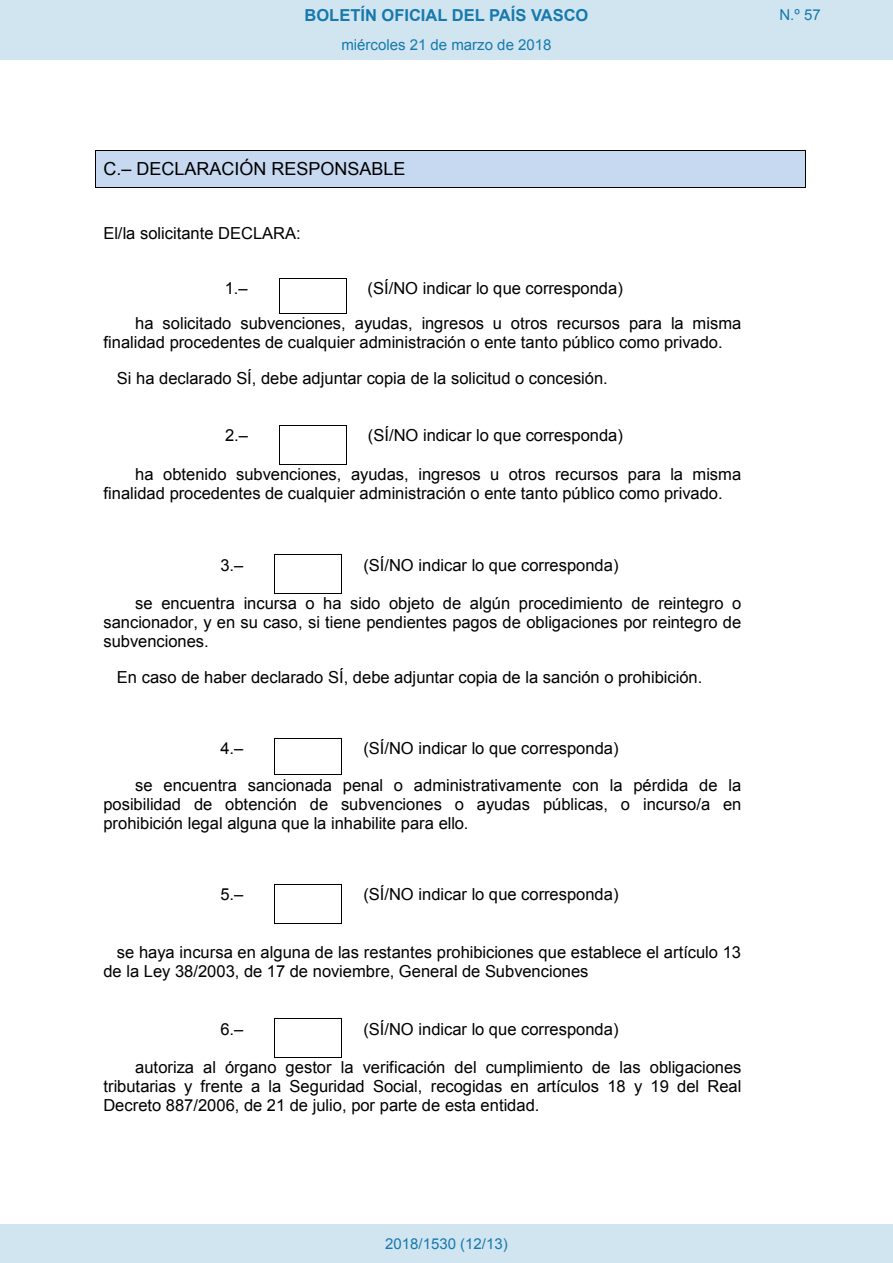
<style>
.page{position:relative;width:893px;height:1263px;background:#fff}
.page>*{position:absolute;margin:0;border:0;box-sizing:border-box;transform-origin:0 0}
.t1{font:18px "Arial";color:#000}
.t2{font:16.5px/18.9px "Arial";color:#000}
.t3{font:700 16.5px "Arial";color:#1879ad}
.Paginacion_Centro{font:15px "Arial";color:#1879ad}
</style>
<div class="page">
<div style="left:96px;top:151px;width:709px;height:36px;background:#c6d9f1"></div>
<hr style="left:96px;top:150px;width:709px;height:1px;background:#000">
<hr style="left:95px;top:151px;width:1px;height:36px;background:#000">
<hr style="left:96px;top:187px;width:709px;height:1px;background:#000">
<hr style="left:805px;top:151px;width:1px;height:36px;background:#000">
<hr style="left:280px;top:278px;width:66px;height:1px;background:#000">
<hr style="left:279px;top:278px;width:1px;height:35px;background:#000">
<hr style="left:280px;top:313px;width:66px;height:1px;background:#000">
<hr style="left:346px;top:278px;width:1px;height:35px;background:#000">
<hr style="left:280px;top:425px;width:66px;height:1px;background:#000">
<hr style="left:279px;top:426px;width:1px;height:38px;background:#000">
<hr style="left:280px;top:464px;width:66px;height:1px;background:#000">
<hr style="left:346px;top:426px;width:1px;height:38px;background:#000">
<hr style="left:275px;top:554px;width:66px;height:1px;background:#000">
<hr style="left:275px;top:555px;width:1px;height:38px;background:#000">
<hr style="left:275px;top:593px;width:66px;height:1px;background:#000">
<hr style="left:341px;top:555px;width:1px;height:38px;background:#000">
<hr style="left:275px;top:738px;width:66px;height:1px;background:#000">
<hr style="left:275px;top:739px;width:1px;height:35px;background:#000">
<hr style="left:275px;top:774px;width:66px;height:1px;background:#000">
<hr style="left:341px;top:739px;width:1px;height:35px;background:#000">
<hr style="left:275px;top:884px;width:66px;height:1px;background:#000">
<hr style="left:275px;top:885px;width:1px;height:38px;background:#000">
<hr style="left:275px;top:923px;width:66px;height:1px;background:#000">
<hr style="left:341px;top:885px;width:1px;height:38px;background:#000">
<hr style="left:275px;top:1018px;width:66px;height:1px;background:#000">
<hr style="left:275px;top:1019px;width:1px;height:38px;background:#000">
<hr style="left:275px;top:1057px;width:66px;height:1px;background:#000">
<hr style="left:341px;top:1019px;width:1px;height:38px;background:#000">
<div style="left:0;top:0;width:893px;height:60px;background:#d0e5f0"></div>
<div style="left:0;top:1225px;width:893px;height:38px;background:#d0e5f0"></div>
<p class="t3" style="left:305px;top:4px;width:285px">BOLETÍN OFICIAL DEL PAÍS VASCO</p>
<p class="Paginacion_Centro" style="left:779px;top:5px;width:43px">N.º 57</p>
<p class="Paginacion_Centro" style="left:341px;top:35px;width:212px">miércoles 21 de marzo de 2018</p>
<p class="t1" style="left:103px;top:157px;width:304px">C.– DECLARACIÓN RESPONSABLE</p>
<p class="t2" style="left:103px;top:224px;width:199px">El/la solicitante DECLARA:</p>
<p class="t2" style="left:135px;top:270px;width:608px;line-height:35.2px;text-indent:232px">(SÍ/NO indicar lo que corresponda)<br>ha solicitado subvenciones, ayudas, ingresos u otros recursos para la misma</p>
<p class="t2" style="left:117px;top:325px;width:607px;line-height:35.4px;text-indent:-14px">finalidad procedentes de cualquier administración o ente tanto público como privado.<br>Si ha declarado SÍ, debe adjuntar copia de la solicitud o concesión.</p>
<p class="t2" style="left:225px;top:279px;width:25px">1.–</p>
<p class="t2" style="left:225px;top:426px;width:25px">2.–</p>
<p class="t2" style="left:368px;top:426px;width:257px">(SÍ/NO indicar lo que corresponda)</p>
<p class="t2" style="left:103px;top:465px;width:639px;text-indent:32px">ha obtenido subvenciones, ayudas, ingresos u otros recursos para la misma finalidad procedentes de cualquier administración o ente tanto público como privado.</p>
<p class="t2" style="left:220px;top:555px;width:25px">3.–</p>
<p class="t2" style="left:363px;top:555px;width:257px">(SÍ/NO indicar lo que corresponda)</p>
<p class="t2" style="left:103px;top:594px;width:639px;text-align:justify;text-indent:32px">se encuentra incursa o ha sido objeto de algún procedimiento de reintegro o sancionador, y en su caso, si tiene pendientes pagos de obligaciones por reintegro de subvenciones.</p>
<p class="t2" style="left:117px;top:668px;width:587px">En caso de haber declarado SÍ, debe adjuntar copia de la sanción o prohibición.</p>
<p class="t2" style="left:135px;top:731px;width:607px;line-height:36.2px;text-indent:228px">(SÍ/NO indicar lo que corresponda)<br>se encuentra sancionada penal o administrativamente con la pérdida de la</p>
<p class="t2" style="left:103px;top:794px;width:639px">posibilidad de obtención de subvenciones o ayudas públicas, o incurso/a en prohibición legal alguna que la inhabilite para ello.</p>
<p class="t2" style="left:220px;top:739px;width:25px">4.–</p>
<p class="t2" style="left:220px;top:885px;width:25px">5.–</p>
<p class="t2" style="left:363px;top:885px;width:257px">(SÍ/NO indicar lo que corresponda)</p>
<p class="t2" style="left:103px;top:943px;width:639px;text-indent:14px">se haya incursa en alguna de las restantes prohibiciones que establece el artículo 13 de la Ley 38/2003, de 17 de noviembre, General de Subvenciones</p>
<p class="t2" style="left:220px;top:1019px;width:25px">6.–</p>
<p class="t2" style="left:363px;top:1019px;width:257px">(SÍ/NO indicar lo que corresponda)</p>
<p class="t2" style="left:103px;top:1058px;width:639px;text-align:justify;text-indent:32px">autoriza al órgano gestor la verificación del cumplimiento de las obligaciones tributarias y frente a la Seguridad Social, recogidas en artículos 18 y 19 del Real Decreto 887/2006, de 21 de julio, por parte de esta entidad.</p>
<p class="Paginacion_Centro" style="left:385px;top:1234px;width:124px">2018/1530 (12/13)</p>
</div>
